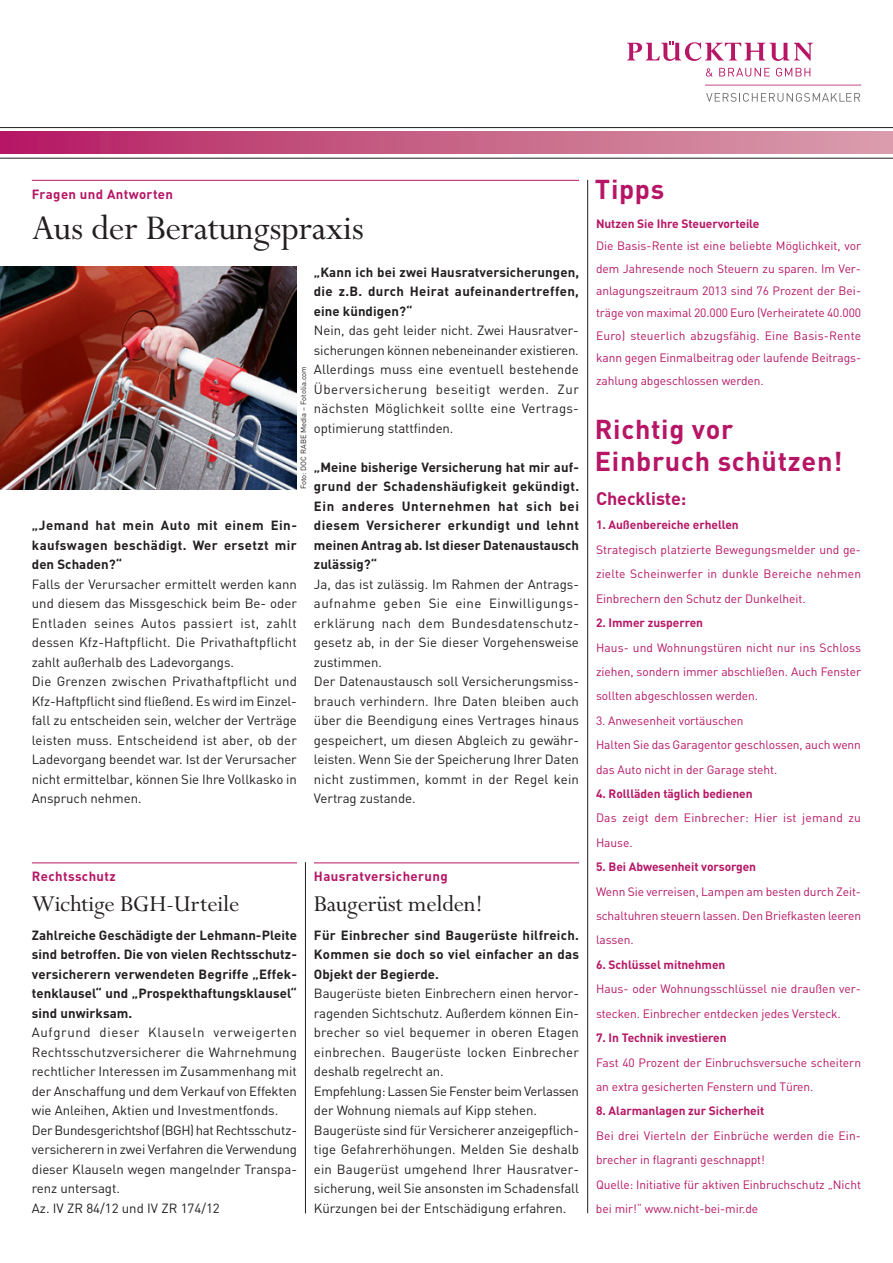
<style>
.page{position:relative;width:893px;height:1263px;background:#fff}
.page>*{position:absolute;margin:0;border:0;box-sizing:border-box;transform-origin:0 0}
.t1{font:39px "Perpetua";letter-spacing:-.01em;color:#231f20}
.t2{font:700 27px/32.4px "DIN";letter-spacing:.025em;color:#b61665}
.t3{font:25.5px "Perpetua";letter-spacing:-.01em;color:#231f20}
.t4{font:700 18px "DIN";letter-spacing:-.005em;color:#b61665}
.t5{font:13.2px/19.5px "DIN";letter-spacing:-.005em;color:#231f20}
.t6{font:700 13.2px/19.5px "DIN";letter-spacing:.005em;color:#231f20;text-align:justify}
.t7{font:700 13.2px "DIN";letter-spacing:.03em;color:#b61665}
.t8{font:12px/24.5px "DIN";letter-spacing:-.005em;color:#b61665;text-align:justify}
.t9{font:700 12px "DIN";letter-spacing:-.005em;color:#b61665}
.t10{font:12px/24.5px "DIN";letter-spacing:.02em;color:#b61665}
.t11{font:7.5px "DIN";color:#231f20}
</style>
<div class="page">
<hr style="left:0;top:127px;width:893px;height:1px;background:#231f20">
<hr style="left:0;top:158px;width:893px;height:1px;background:#231f20">
<div style="left:0;top:132px;width:893px;height:22px;background:linear-gradient(to right,#b51e63,#daa2ac)"></div>
<svg style="left:706px;top:68px;width:7px;height:9px"></svg>
<svg style="left:719px;top:68px;width:51px;height:9px"></svg>
<svg style="left:776px;top:68px;width:34px;height:9px"></svg>
<svg style="left:706px;top:93px;width:154px;height:9px"></svg>
<svg style="left:627px;top:41px;width:186px;height:20px"></svg>
<hr style="left:705px;top:85px;width:156px;height:1px;background:#b61665">
<hr style="left:587px;top:180px;width:1px;height:1033px;background:#231f20">
<hr style="left:305px;top:862px;width:1px;height:351px;background:#231f20">
<hr style="left:32px;top:180px;width:547px;height:1px;background:#b61665">
<hr style="left:32px;top:862px;width:265px;height:1px;background:#b61665">
<hr style="left:314px;top:862px;width:265px;height:1px;background:#b61665">
<img style="left:0;top:266px;width:297px;height:223px">
<p class="t7" style="left:32px;top:185px;width:143px">Fragen und Antworten</p>
<h1 class="t1" style="left:32px;top:208px;width:334px">Aus der Beratungspraxis</h1>
<p class="t6" style="left:314px;top:261px;width:267px">„Kann ich bei zwei Hausratversicherungen, die z.B. durch Heirat aufeinandertreffen, eine kündigen?“</p>
<p class="t5" style="left:314px;top:320px;width:267px;text-align:justify">Nein, das geht leider nicht. Zwei Hausratver&shy;sicherungen können nebenein-ander existieren.<br>Allerdings muss eine eventuell bestehende Überversicherung beseitigt werden. Zur nächsten Möglichkeit sollte eine Vertrags&shy;optimierung stattfinden.</p>
<p class="t6" style="left:314px;top:456px;width:267px">„Meine bisherige Versicherung hat mir auf&shy;grund der Schadenshäufigkeit gekündigt.<br>Ein anderes Unternehmen hat sich bei diesem Versicherer erkundigt und lehnt meinen Antrag ab. Ist dieser Datenaustausch zulässig?“</p>
<p class="t5" style="left:314px;top:574px;width:267px">Ja, das ist zulässig. Im Rahmen der An-trags&shy;aufnahme geben Sie eine Einwilligungs&shy;erklärung nach dem Bundesdatenschutz&shy;gesetz ab, in der Sie dieser Vorgehensweise zustimmen.<br>Der Datenaustausch soll Versicherungsmiss&shy;brauch verhindern. Ihre Daten -bleiben auch über die Beendigung eines Vertrages hinaus gespeichert, um diesen Abgleich zu gewähr&shy;leisten. Wenn Sie der Speicherung Ihrer Daten nicht -zustimmen, kommt in der Regel kein -Vertrag zustande.</p>
<p class="t11" style="left:299px;top:489px;width:125px;rotate:-90deg">Foto: DOC RABE Media – Fotolia.com</p>
<p class="t6" style="left:32px;top:515px;width:267px">„Jemand hat mein Auto mit einem Ein&shy;kaufswagen beschädigt. Wer ersetzt mir den Schaden?“</p>
<p class="t5" style="left:32px;top:574px;width:267px">Falls der Verursacher ermittelt werden kann und diesem das Missgeschick beim Be- oder Entladen seines Autos passiert ist, zahlt -dessen Kfz-Haftpflicht. Die Privathaftpflicht zahlt außerhalb des Ladevorgangs.<br>Die Grenzen zwischen Privathaftpflicht und Kfz-Haftpflicht sind fließend. Es wird im Einzel&shy;fall zu entscheiden sein, welcher der Verträge leisten muss. Entscheidend ist aber, ob der Ladevorgang beendet war. Ist der Verursacher nicht ermittelbar, können Sie Ihre Vollkasko in Anspruch nehmen.</p>
<p class="t7" style="left:32px;top:868px;width:85px">Rechtsschutz</p>
<h3 class="t3" style="left:32px;top:890px;width:209px">Wichtige BGH-Urteile</h3>
<p class="t6" style="left:32px;top:924px;width:267px">Zahlreiche Geschädigte der Lehmann-Pleite sind betroffen. Die von vielen Rechtsschutz&shy;versicherern verwendeten Begriffe „Effek&shy;tenklausel“ und „Prospekthaftungsklausel“ sind unwirksam.</p>
<p class="t5" style="left:32px;top:1022px;width:267px">Aufgrund dieser Klauseln verweigerten Rechtsschutzversicherer die Wahrnehmung rechtlicher Interessen im Zusammenhang mit der Anschaffung und dem Verkauf von Effekten wie Anleihen, Aktien und Investmentfonds.<br>Der Bundesgerichtshof (BGH) hat Rechtsschutz&shy;versicherern in zwei Verfahren die Verwendung dieser Klauseln wegen mangelnder Transpa&shy;renz untersagt.<br>Az. IV ZR 84/12 und IV ZR 174/12</p>
<p class="t7" style="left:314px;top:868px;width:135px">Hausratversicherung</p>
<h3 class="t3" style="left:314px;top:890px;width:170px">Baugerüst melden!</h3>
<p class="t6" style="left:314px;top:924px;width:267px">Für Einbrecher sind Baugerüste hilfreich.<br>Kommen sie doch so viel einfacher an das Objekt der Begierde.</p>
<p class="t5" style="left:314px;top:983px;width:267px">Baugerüste bieten Einbrechern einen hervor&shy;ragenden Sichtschutz. Außerdem können Ein&shy;brecher so viel bequemer in oberen Etagen einbrechen. Baugerüste locken Einbrecher deshalb regelrecht an.<br>Empfehlung: Lassen Sie Fenster beim Verlassen der Wohnung niemals auf Kipp stehen.<br>Baugerüste sind für Versicherer anzeigepflich&shy;tige Gefahrerhöhungen. Melden Sie deshalb ein Bauge-rüst umgehend Ihrer Hausratver&shy;sicherung, weil Sie ansonsten im Schadensfall Kürzungen bei der Entschädigung erfahren.</p>
<h2 class="t2" style="left:595px;top:172px;width:71px">Tipps</h2>
<p class="t9" style="left:596px;top:216px;width:165px">Nutzen Sie Ihre Steuervorteile</p>
<p class="t8" style="left:596px;top:235px;width:267px;line-height:22.4px">Die Basis-Rente ist eine beliebte Möglichkeit, vor dem Jahresende noch Steuern zu sparen. Im Ver&shy;anlagungszeitraum 2013 sind 76 Prozent der Bei&shy;träge von maximal 20.000 Euro (Verheiratete 40.000<br>Euro) steuerlich abzugsfähig. Eine Basis-Rente kann gegen Einmal-beitrag oder laufende Beitrags&shy;zahlung abgeschlossen werden.</p>
<h2 class="t2" style="left:595px;top:412px;width:249px">Richtig vor<br>Einbruch schützen!</h2>
<h3 class="t4" style="left:596px;top:487px;width:92px">Checkliste:</h3>
<p class="t9" style="left:596px;top:517px;width:144px">1. Außenbereiche erhellen</p>
<p class="t8" style="left:596px;top:537px;width:267px">Strategisch platzierte Bewegungsmelder und ge&shy;zielte Scheinwerfer in dunkle -Bereiche nehmen Einbrechern den Schutz der Dunkelheit.</p>
<p class="t9" style="left:596px;top:615px;width:109px">2. Immer zusperren</p>
<p class="t8" style="left:596px;top:635px;width:267px">Haus- und Wohnungstüren nicht nur ins Schloss ziehen, sondern immer abschließen. Auch Fenster sollten abgeschlossen werden.</p>
<p class="t8" style="left:596px;top:708px;width:267px;text-align:left">3. Anwesenheit vortäuschen<br>Halten Sie das Garagentor geschlossen, auch wenn das Auto nicht in der Garage steht.</p>
<p class="t9" style="left:596px;top:786px;width:158px">4. Rollläden täglich bedienen</p>
<p class="t10" style="left:596px;top:806px;width:267px">Das zeigt dem Einbrecher: Hier ist -jemand zu -Hause.</p>
<p class="t9" style="left:596px;top:859px;width:162px">5. Bei Abwesenheit vorsorgen</p>
<p class="t8" style="left:596px;top:879px;width:267px">Wenn Sie verreisen, Lampen am besten durch Zeit&shy;schaltuhren steuern lassen. Den Briefkasten leeren lassen.</p>
<p class="t9" style="left:596px;top:957px;width:131px">6. Schlüssel mitnehmen</p>
<p class="t8" style="left:596px;top:976px;width:267px">Haus- oder Wohnungsschlüssel nie -draußen ver&shy;stecken. Einbrecher ent-decken jedes Versteck.</p>
<p class="t9" style="left:596px;top:1030px;width:132px">7. In Technik investieren</p>
<p class="t8" style="left:596px;top:1050px;width:267px">Fast 40 Prozent der Einbruchsversuche scheitern an extra gesicherten Fenstern und Türen.</p>
<p class="t9" style="left:596px;top:1103px;width:170px">8. Alarmanlagen zur Sicherheit</p>
<p class="t8" style="left:596px;top:1123px;width:267px;text-align:left">Bei drei Vierteln der Einbrüche werden die Ein&shy;brecher in flagranti geschnappt!<br>Quelle: Initiative für aktiven Einbruchschutz „Nicht bei mir!“ www.nicht-bei-mir.de</p>
</div>
